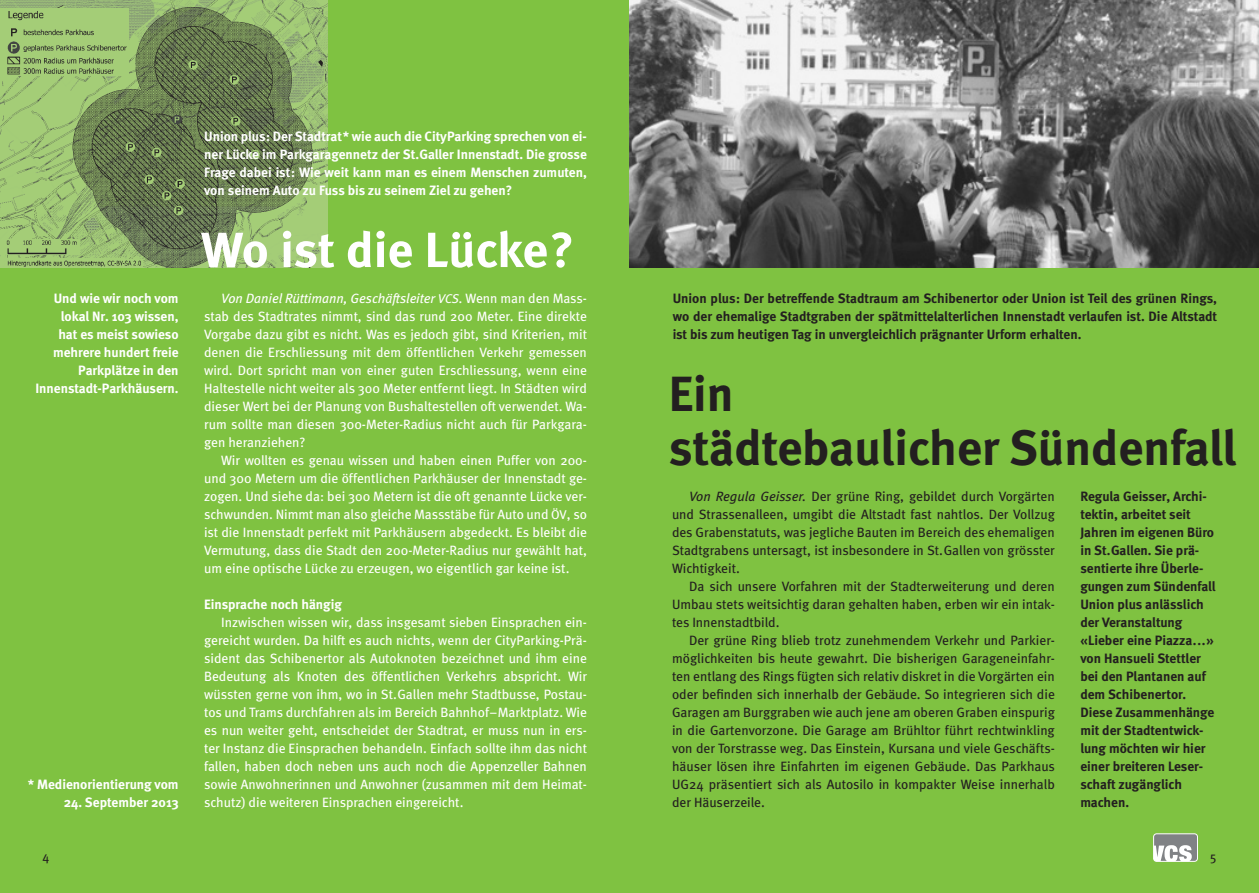
<style>
.page{position:relative;width:1259px;height:893px;background:#7fc241}
.page>*{position:absolute;margin:0;border:0;box-sizing:border-box;transform-origin:0 0}
.t1{font:700 49.35px/54px "Meta";color:#231f20}
.t2{font:700 49.35px "Meta";letter-spacing:-.005em;color:#fff}
.t3{font:13.5px/18px "Meta";color:#fff;text-align:justify}
.t4{font:13.5px/18px "Meta";color:#231f20;text-align:justify}
.t5{font:700 13.5px/18px "Meta";color:#231f20;text-align:justify}
.t6{font:700 13.5px/18px "Meta";color:#fff;text-align:right}
.t7{font:12.75px "Meta";color:#231f20}
.s1{font-style:italic}
.s2{font-style:italic;font-size:12.75px}
.s3{font-size:12.75px}
</style>
<div class="page">
<div style="left:1153px;top:834px;width:44px;height:27px;background:#808285;border-radius:3px"></div>
<div style="left:1153px;top:834px;width:44px;height:27px;border:1px solid #fff;border-radius:3px"></div>
<svg style="left:1153px;top:845px;width:38px;height:16px"></svg>
<img style="left:629px;top:0;width:630px;height:267px">
<img style="left:0;top:0;width:327px;height:267px">
<img style="left:6px;top:9px;width:123px;height:67px">
<img style="left:0;top:259px;width:143px;height:8px">
<img style="left:0;top:8px;width:6px;height:68px">
<img style="left:6px;top:239px;width:74px;height:15px">
<p class="t6" style="left:204px;top:127px;width:384px;text-align:justify">Union plus: Der Stadtrat* wie auch die CityParking sprechen von ei&shy;ner Lücke im Parkgaragennetz der St.Galler Innenstadt. Die grosse Frage dabei ist: Wie weit kann man es einem Menschen zumuten, von seinem Auto zu Fuss bis zu seinem Ziel zu gehen?</p>
<p class="t6" style="left:35px;top:289px;width:145px">Und wie wir noch vom lokal Nr. 103 wissen,<br>hat es meist sowieso mehrere hundert freie<br>Parkplätze in den<br>Innenstadt-Parkhäusern.</p>
<p class="t6" style="left:28px;top:775px;width:152px">* Medienorientierung vom</p>
<p class="t6" style="left:64px;top:793px;width:116px">24. September 2013</p>
<h1 class="t2" style="left:201px;top:221px;width:374px">Wo ist die Lücke?</h1>
<p class="t3" style="left:204px;top:289px;width:384px;text-indent:17px"><span class="s1">Von Daniel Rüttimann, Geschäftsleiter</span> <span class="s2">VCS</span><span class="s1">.</span> Wenn man den Mass&shy;stab des Stadtrates nimmt, sind das rund 200 Meter. Eine direkte Vorgabe dazu gibt es nicht. Was es jedoch gibt, sind Kriterien, mit denen die Erschliessung mit dem öffentlichen Verkehr gemessen wird. Dort spricht man von einer guten Erschliessung, wenn eine Haltestelle nicht weiter als 300 Meter entfernt liegt. In Städten wird dieser Wert bei der Planung von Bushaltestellen oft verwendet. Wa&shy;rum sollte man diesen 300-Meter-Radius nicht auch für Parkgara&shy;gen heranziehen?</p>
<p class="t3" style="left:204px;top:451px;width:384px;text-indent:17px">Wir wollten es genau wissen und haben einen Puffer von 200- und 300 Metern um die öffentlichen Parkhäuser der Innenstadt ge&shy;zogen. Und siehe da: bei 300 Metern ist die oft genannte Lücke ver&shy;schwunden. Nimmt man also gleiche Massstäbe für Auto und <span class="s3">ÖV</span>, so ist die Innenstadt perfekt mit Parkhäusern abgedeckt. Es bleibt die Vermutung, dass die Stadt den 200-Meter-Radius nur gewählt hat, um eine optische Lücke zu erzeugen, wo eigentlich gar keine ist.</p>
<p class="t6" style="left:204px;top:595px;width:139px">Einsprache noch hängig</p>
<p class="t3" style="left:204px;top:613px;width:384px;text-indent:17px">Inzwischen wissen wir, dass insgesamt sieben Einsprachen ein&shy;gereicht wurden. Da hilft es auch nichts, wenn der CityParking-Prä&shy;sident das Schibenertor als Autoknoten bezeichnet und ihm eine Bedeutung als Knoten des öffentlichen Verkehrs abspricht. Wir wüssten gerne von ihm, wo in St.Gallen mehr Stadtbusse, Postau&shy;tos und Trams durchfahren als im Bereich Bahnhof–Marktplatz. Wie es nun weiter geht, entscheidet der Stadtrat, er muss nun in ers&shy;ter Instanz die Einsprachen behandeln. Einfach sollte ihm das nicht fallen, haben doch neben uns auch noch die Appenzeller Bahnen sowie Anwohnerinnen und Anwohner (zusammen mit dem Heimat&shy;schutz) die weiteren Einsprachen eingereicht.</p>
<p class="t5" style="left:672px;top:289px;width:546px">Union plus: Der betreffende Stadtraum am Schibenertor oder Union ist Teil des grünen Rings, wo der ehemalige Stadtgraben der spätmittelalterlichen Innenstadt verlaufen ist. Die Altstadt ist bis zum heutigen Tag in unvergleichlich prägnanter Urform erhalten.</p>
<h1 class="t1" style="left:669px;top:366px;width:569px">Ein<br>städtebaulicher Sündenfall</h1>
<p class="t4" style="left:672px;top:487px;width:384px;text-indent:17px"><span class="s1">Von Regula Geisser.</span> Der grüne Ring, gebildet durch Vorgärten und Strassenalleen, umgibt die Altstadt fast nahtlos. Der Vollzug des Grabenstatuts, was jegliche Bauten im Bereich des ehemaligen Stadtgrabens untersagt, ist insbesondere in St.Gallen von grösster Wichtigkeit.</p>
<p class="t4" style="left:672px;top:577px;width:384px;text-indent:17px">Da sich unsere Vorfahren mit der Stadterweiterung und deren Umbau stets weitsichtig daran gehalten haben, erben wir ein intak&shy;tes Innenstadtbild.</p>
<p class="t4" style="left:672px;top:631px;width:384px;text-indent:17px">Der grüne Ring blieb trotz zunehmendem Verkehr und Parkier&shy;möglichkeiten bis heute gewahrt. Die bisherigen Garageneinfahr&shy;ten entlang des Rings fügten sich relativ diskret in die Vorgärten ein oder befinden sich innerhalb der Gebäude. So integrieren sich die Garagen am Burggraben wie auch jene am oberen Graben einspurig in die Gartenvorzone. Die Garage am Brühltor führt rechtwinkling von der Torstrasse weg. Das Einstein, Kursana und viele Geschäfts&shy;häuser lösen ihre Einfahrten im eigenen Gebäude. Das Parkhaus UG24 präsentiert sich als Autosilo in kompakter Weise innerhalb der Häuserzeile.</p>
<p class="t5" style="left:1080px;top:487px;width:137px;text-align:left">Regula Geisser, Archi&shy;tektin, arbeitet seit<br>Jahren im eigenen Büro in St.Gallen. Sie prä&shy;sentierte ihre Überle&shy;gungen zum Sündenfall<br>Union plus anlässlich der Veranstaltung «Lieber eine Piazza...» von Hansueli Stettler bei den Plantanen auf dem Schibenertor.<br>Diese Zusammenhänge mit der Stadtentwick&shy;lung möchten wir hier einer breiteren Leser&shy;schaft zugänglich machen.</p>
<p class="t7" style="left:43px;top:849px;width:9px">4</p>
<p class="t7" style="left:1210px;top:849px;width:8px">5</p>
</div>
